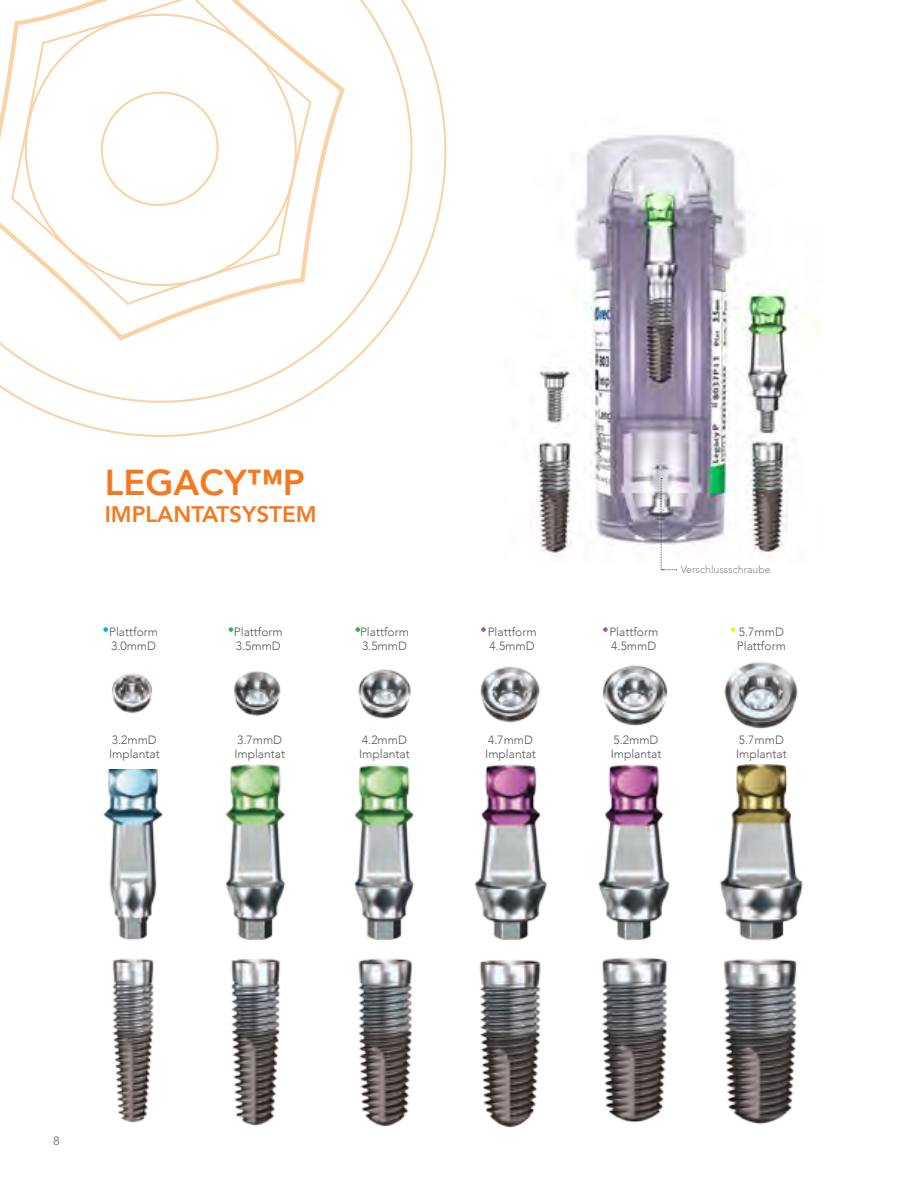
<style>
.page{position:relative;width:918px;height:1188px;background:#fff}
.page>*{position:absolute;margin:0;border:0;box-sizing:border-box;transform-origin:0 0}
.t1{font:800 36px "Avenir";color:#f47921}
.t2{font:800 22.5px "Avenir";color:#f47921}
.t3{font:300 12px/14.4px "Avenir";color:#57585a}
.t4{font:12px "Avenir";color:#6c6d70}
.t5{font:300 10.5px "Avenir";color:#87898c}
</style>
<div class="page">
<img style="left:534px;top:134px;width:263px;height:429px">
<svg style="left:661px;top:478px;width:16px;height:92px"></svg>
<img style="left:230px;top:765px;width:51px;height:44px">
<img style="left:732px;top:764px;width:59px;height:49px">
<img style="left:358px;top:765px;width:52px;height:44px">
<img style="left:484px;top:765px;width:54px;height:46px">
<img style="left:607px;top:765px;width:54px;height:46px">
<img style="left:103px;top:770px;width:60px;height:353px">
<svg style="left:103px;top:627px;width:5px;height:5px"></svg>
<svg style="left:229px;top:627px;width:4px;height:5px"></svg>
<svg style="left:481px;top:627px;width:5px;height:5px"></svg>
<svg style="left:731px;top:627px;width:5px;height:5px"></svg>
<svg style="left:356px;top:627px;width:4px;height:5px"></svg>
<svg style="left:603px;top:627px;width:5px;height:5px"></svg>
<svg style="left:0;top:0;width:447px;height:437px"></svg>
<svg style="left:0;top:0;width:347px;height:349px"></svg>
<svg style="left:7px;top:0;width:306px;height:309px"></svg>
<img style="left:602px;top:665px;width:66px;height:61px">
<img style="left:724px;top:662px;width:74px;height:67px">
<img style="left:480px;top:666px;width:60px;height:57px">
<img style="left:358px;top:669px;width:53px;height:50px">
<img style="left:233px;top:671px;width:48px;height:45px">
<img style="left:112px;top:673px;width:40px;height:41px">
<img style="left:225px;top:809px;width:186px;height:317px">
<img style="left:346px;top:811px;width:324px;height:317px">
<img style="left:720px;top:813px;width:83px;height:312px">
<p class="t1" style="left:105px;top:455px;width:202px">LEGACY™P</p>
<p class="t2" style="left:105px;top:497px;width:214px">IMPLANTATSYSTEM</p>
<p class="t5" style="left:681px;top:563px;width:92px">Verschlussschraube</p>
<p class="t3" style="left:109px;top:624px;width:50px">Plattform<br>3.0mmD</p>
<p class="t3" style="left:234px;top:624px;width:50px">Plattform<br>3.5mmD</p>
<p class="t3" style="left:739px;top:624px;width:46px">5.7mmD</p>
<p class="t3" style="left:360px;top:624px;width:50px">Plattform<br>3.5mmD</p>
<p class="t3" style="left:488px;top:624px;width:50px">Plattform<br>4.5mmD</p>
<p class="t3" style="left:609px;top:624px;width:50px">Plattform<br>4.5mmD</p>
<p class="t3" style="left:737px;top:639px;width:50px">Plattform</p>
<p class="t3" style="left:109px;top:732px;width:52px">3.2mmD<br>Implantat</p>
<p class="t3" style="left:488px;top:732px;width:46px">4.7mmD</p>
<p class="t3" style="left:234px;top:732px;width:52px">3.7mmD<br>Implantat</p>
<p class="t3" style="left:359px;top:732px;width:52px">4.2mmD<br>Implantat</p>
<p class="t3" style="left:739px;top:732px;width:46px">5.7mmD</p>
<p class="t3" style="left:611px;top:732px;width:52px">5.2mmD<br>Implantat</p>
<p class="t3" style="left:485px;top:747px;width:52px">Implantat</p>
<p class="t3" style="left:736px;top:747px;width:52px">Implantat</p>
<p class="t4" style="left:53px;top:1134px;width:8px">8</p>
</div>
